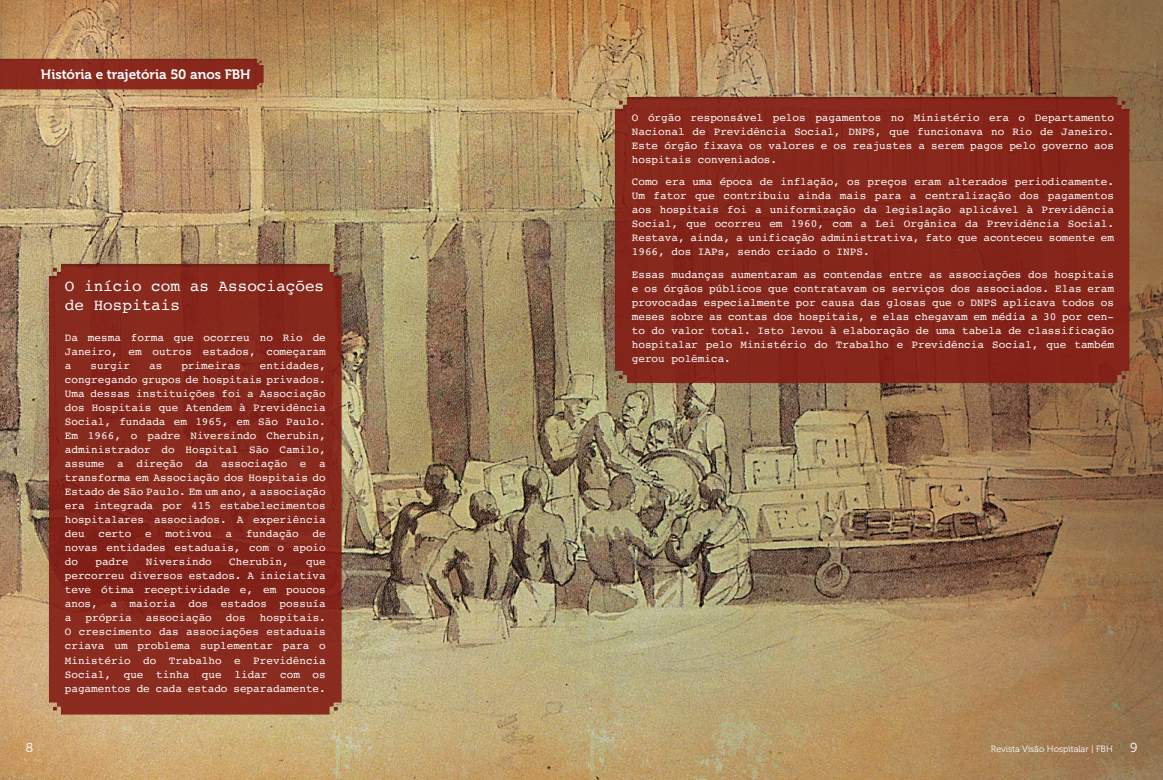
<style>
.page{position:relative;width:1163px;height:780px;background:#fff}
.page>*{position:absolute;margin:0;border:0;box-sizing:border-box;transform-origin:0 0}
.t1{font:16px/19.2px "Courier";color:#fff}
.t2{font:13.5px "Museo 700";color:#fff}
.t3{font:13px "Museo 300";color:#fff}
.t4{font:11px/14px "Courier";color:#fff;text-align:justify}
.t5{font:9px "Museo 300";color:#fff}
</style>
<div class="page">
<img style="left:0;top:0;width:1162px;height:780px">
<div style="left:49px;top:263px;width:294px;height:452px;background:#88291d"></div>
<div style="left:614px;top:96px;width:516px;height:288px;background:#86251b"></div>
<div style="left:0;top:58px;width:265px;height:32px;background:#8a281c"></div>
<p class="t2" style="left:41px;top:67px;width:211px">História e trajetória 50 anos FBH</p>
<h1 class="t1" style="left:65px;top:276px;width:261px">O início com as Associações de Hospitais</h1>
<p class="t4" style="left:65px;top:330px;width:262px">Da mesma forma que ocorreu no Rio de Janeiro, em outros estados, começaram a</p>
<p class="t4" style="left:65px;top:358px;width:262px;text-indent:195px">entidades, congregando grupos de hospitais privados.<br>Uma dessas instituições foi a Associação dos Hospitais que Atendem à Previdência Social, fundada em 1965, em São Paulo.<br>Em 1966, o padre Niversindo Cherubin, administrador do Hospital São Camilo, assume a direção da associação e a transforma em Associação dos Hospitais do Estado de São Paulo. Em um ano, a associação era integrada por 415 estabelecimentos hospitalares associados. A experiência deu</p>
<p class="t4" style="left:90px;top:358px;width:41px">surgir</p>
<p class="t4" style="left:149px;top:358px;width:15px">as</p>
<p class="t4" style="left:181px;top:358px;width:61px">primeiras</p>
<p class="t4" style="left:98px;top:526px;width:34px">certo</p>
<p class="t4" style="left:145px;top:526px;width:8px">e</p>
<p class="t4" style="left:166px;top:526px;width:48px">motivou</p>
<p class="t4" style="left:225px;top:526px;width:8px">a</p>
<p class="t4" style="left:246px;top:526px;width:54px">fundação</p>
<p class="t4" style="left:65px;top:526px;width:262px;text-indent:248px">de novas entidades estaduais, com o apoio do</p>
<p class="t4" style="left:95px;top:554px;width:34px">padre</p>
<p class="t4" style="left:146px;top:554px;width:68px">Niversindo</p>
<p class="t4" style="left:229px;top:554px;width:61px">Cherubin,</p>
<p class="t4" style="left:65px;top:554px;width:262px;text-indent:241px">que percorreu diversos estados. A iniciativa teve ótima receptividade e, em poucos anos, a maioria dos estados possuía a</p>
<p class="t4" style="left:65px;top:610px;width:262px;text-indent:195px">hospitais.<br>O crescimento das associações estaduais criava um problema suplementar para o Ministério do Trabalho e Previdência Social, que tinha que lidar com os pagamentos de cada estado separadamente.</p>
<p class="t4" style="left:85px;top:610px;width:48px">própria</p>
<p class="t4" style="left:146px;top:610px;width:68px">associação</p>
<p class="t4" style="left:226px;top:610px;width:21px">dos</p>
<p class="t4" style="left:631px;top:110px;width:483px">O órgão responsável pelos pagamentos no Ministério era o Departamento Nacional de Previdência Social, DNPS, que funcionava no Rio de Janeiro.<br>Este órgão fixava os valores e os reajustes a serem pagos pelo governo aos hospitais conveniados.</p>
<p class="t4" style="left:631px;top:174px;width:483px">Como era uma época de inflação, os preços eram alterados periodicamente.<br>Um fator que contribuiu ainda mais para a centralização dos pagamentos aos hospitais foi a uniformização da legislação aplicável à Previdência Social, que ocorreu em 1960, com a Lei Orgânica da Previdência Social.<br>Restava, ainda, a unificação administrativa, fato que aconteceu somente em 1966, dos IAPs, sendo criado o INPS.</p>
<p class="t4" style="left:631px;top:267px;width:483px">Essas mudanças aumentaram as contendas entre as associações dos hospitais e os órgãos públicos que contratavam os serviços dos associados. Elas eram provocadas especialmente por causa das glosas que o DNPS aplicava todos os meses sobre as contas dos hospitais, e elas chegavam em média a 30 por cen&shy;to do valor total. Isto levou à elaboração de uma tabela de classificação hospitalar pelo Ministério do Trabalho e Previdência Social, que também gerou polêmica.</p>
<p class="t3" style="left:26px;top:740px;width:9px">8</p>
<p class="t5" style="left:990px;top:744px;width:123px">Revista Visão Hospitalar | FBH</p>
<p class="t3" style="left:1129px;top:740px;width:9px">9</p>
</div>
